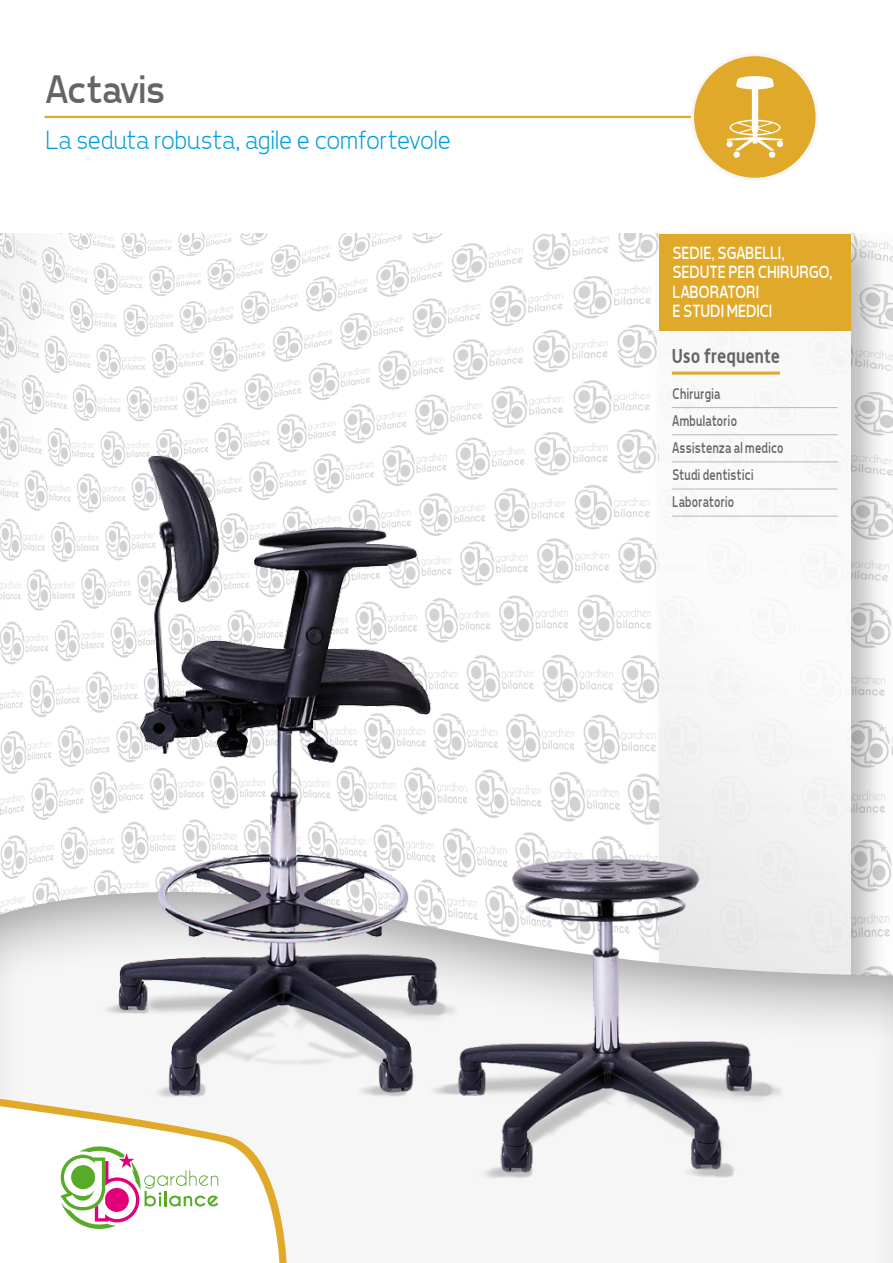
<style>
.page{position:relative;width:893px;height:1263px;background:#fff}
.page>*{position:absolute;margin:0;border:0;box-sizing:border-box;transform-origin:0 0}
.t1{font:40.5px "Tepeno Sans";letter-spacing:-.02em;color:#646567}
.t2{font:300 27px "Tepeno Sans";letter-spacing:-.01em;color:#009ee0}
.t3{font:700 19.5px "Alwyn";color:#646567;scale:.9 1}
.t4{font:18px/19.5px "Tepeno Sans";letter-spacing:.005em;color:#fff;scale:.9 1}
.t5{font:15.75px/27.2px "Tepeno Sans";letter-spacing:.015em;color:#646567;scale:.8 1}
</style>
<div class="page">
<img style="left:0;top:234px;width:893px;height:648px">
<div style="left:650px;top:225px;width:239px;height:955px;background:#000;opacity:.3"></div>
<div style="left:659px;top:234px;width:191px;height:908px;background:#f9f9f9"></div>
<hr style="left:672px;top:372px;width:108px;height:3px;background:#e0a92a">
<hr style="left:672px;top:407px;width:166px;height:1px;background:#b6b8b9">
<hr style="left:672px;top:434px;width:166px;height:1px;background:#b6b8b9">
<hr style="left:672px;top:461px;width:166px;height:1px;background:#b6b8b9">
<hr style="left:672px;top:489px;width:166px;height:1px;background:#b6b8b9">
<hr style="left:672px;top:516px;width:166px;height:1px;background:#b6b8b9">
<div style="left:659px;top:234px;width:191px;height:96px;background:#e0a92a"></div>
<div style="left:0;top:882px;width:893px;height:381px;background:#000;opacity:.4"></div>
<svg style="left:0;top:1097px;width:288px;height:166px"></svg>
<svg style="left:0;top:1104px;width:281px;height:159px"></svg>
<img style="left:90px;top:433px;width:691px;height:755px">
<hr style="left:45px;top:116px;width:671px;height:2px;background:#e0a92a">
<div style="left:692px;top:55px;width:125px;height:124px;background:#e0a92a;border-radius:50%"></div>
<div style="left:691px;top:53px;width:128px;height:128px;border:3px solid #f6f6f6;border-radius:50%"></div>
<svg style="left:727px;top:76px;width:56px;height:74px"></svg>
<div style="left:734px;top:151px;width:6px;height:7px;background:#fff;border-radius:50%"></div>
<div style="left:769px;top:151px;width:6px;height:7px;background:#fff;border-radius:50%"></div>
<h1 class="t1" style="left:44px;top:65px;width:121px">Actavis</h1>
<h2 class="t2" style="left:45px;top:124px;width:406px">La seduta robusta, agile e comfortevole</h2>
<p class="t4" style="left:672px;top:243px;width:179px">SEDIE, SGABELLI,<br>SEDUTE PER CHIRURGO,<br>LABORATORI<br>E STUDI MEDICI</p>
<p class="t3" style="left:672px;top:344px;width:122px">Uso frequente</p>
<p class="t5" style="left:672px;top:379px;width:140px">Chirurgia<br>Ambulatorio<br>Assistenza al medico<br>Studi dentistici<br>Laboratorio</p>
</div>
